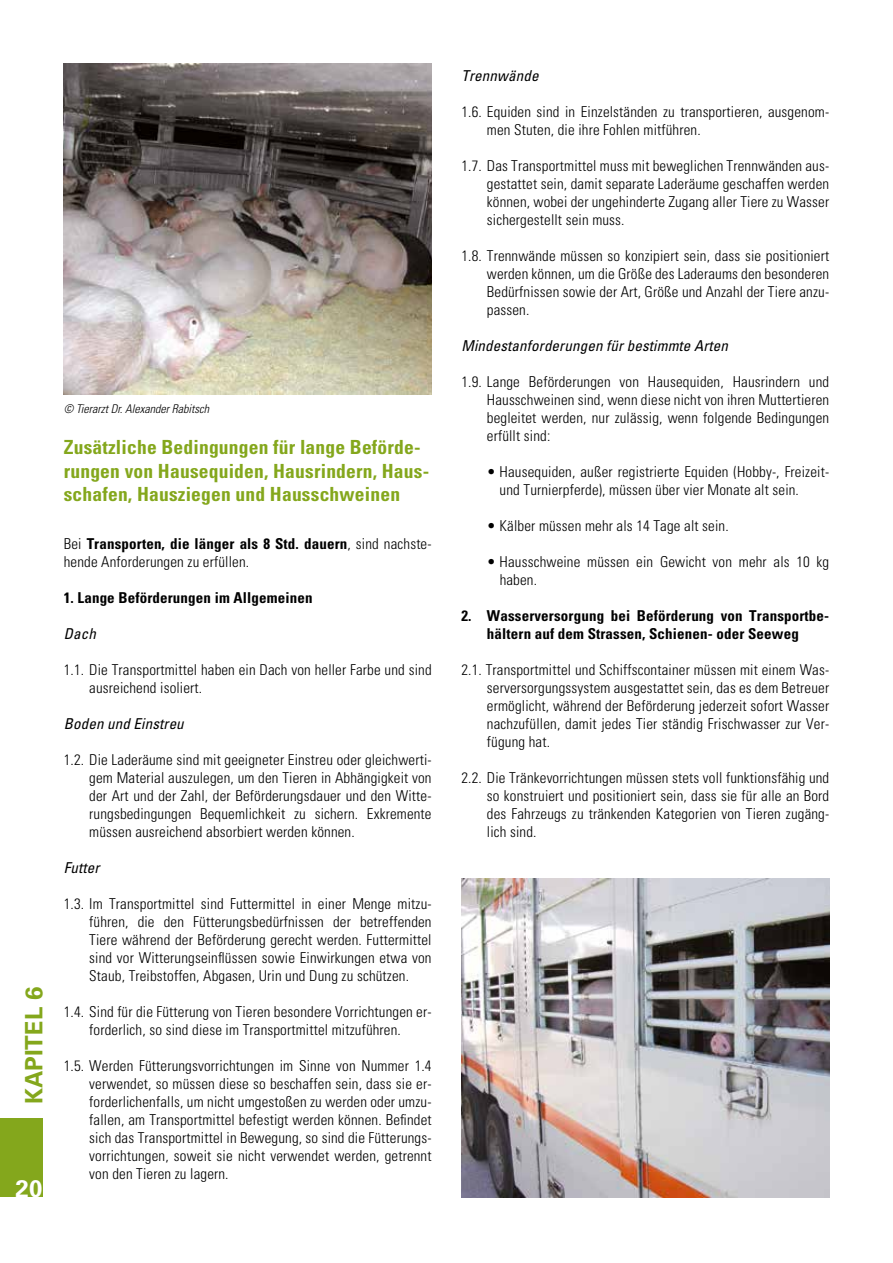
<style>
.page{position:relative;width:893px;height:1263px;background:#fff}
.page>*{position:absolute;margin:0;border:0;box-sizing:border-box;transform-origin:0 0}
.t1{font:700 24px "Univers";color:#84a71c}
.t2{font:700 24px "Univers";color:#fff}
.t3{font:700 condensed 19.5px/23.4px "Univers";letter-spacing:.01em;color:#84a71c}
.t4{font:300 condensed 15px/18px "Univers";letter-spacing:.01em;color:#000;text-align:justify}
.t5{font:700 condensed 15px/18px "Univers";letter-spacing:.01em;color:#000;text-align:center}
.t6{font:italic condensed 15px "Univers";letter-spacing:.01em;color:#000}
.t7{font:italic 300 condensed 12px "Univers";color:#000}
.s1{font-weight:700}
</style>
<div class="page">
<img style="left:461px;top:878px;width:368px;height:319px">
<div style="left:0;top:1118px;width:43px;height:79px;background:#84a71c"></div>
<img style="left:64px;top:63px;width:368px;height:332px">
<h1 class="t1" style="left:19px;top:1104px;width:119px;rotate:-90deg">Kapitel 6</h1>
<h1 class="t2" style="left:16px;top:1173px;width:28px">20</h1>
<p class="t7" style="left:64px;top:401px;width:147px">© Tierarzt Dr. Alexander Rabitsch</p>
<h2 class="t3" style="left:64px;top:435px;width:367px">Zusätzliche Bedingungen für lange Beförde&shy;rungen von Hausequiden, Hausrindern, Haus&shy;schafen, Hausziegen und Hausschweinen</h2>
<p class="t4" style="left:64px;top:535px;width:369px">Bei <span class="s1">Transporten, die länger als 8 Std. dauern</span>, sind nachste&shy;hende Anforderungen zu erfüllen.</p>
<p class="t5" style="left:64px;top:588px;width:250px">1. Lange Beförderungen im Allgemeinen</p>
<p class="t6" style="left:64px;top:624px;width:34px">Dach</p>
<p class="t4" style="left:89px;top:661px;width:344px;text-indent:-26px">1.1. Die Transportmittel haben ein Dach von heller Farbe und sind ausreichend isoliert.</p>
<p class="t6" style="left:64px;top:714px;width:122px">Boden und Einstreu</p>
<p class="t4" style="left:89px;top:751px;width:344px;text-indent:-26px">1.2. Die Laderäume sind mit geeigneter Einstreu oder gleichwerti&shy;gem Material auszulegen, um den Tieren in Abhängigkeit von der Art und der Zahl, der Beförderungsdauer und den Witte&shy;rungsbedingungen Bequemlichkeit zu sichern. Exkremente müssen ausreichend absorbiert werden können.</p>
<p class="t6" style="left:64px;top:858px;width:37px">Futter</p>
<p class="t4" style="left:89px;top:895px;width:344px;text-indent:-26px">1.3. Im Transportmittel sind Futtermittel in einer Menge mitzu&shy;führen, die den Fütterungsbedürfnissen der betreffenden Tiere während der Beförderung gerecht werden. Futtermittel sind vor Witterungseinflüssen sowie Einwirkungen etwa von Staub, Treibstoffen, Abgasen, Urin und Dung zu schützen.</p>
<p class="t4" style="left:64px;top:1003px;width:369px;text-align:center">1.4. Sind für die Fütterung von Tieren besondere Vorrichtungen er&shy;forderlich, so sind diese im Transportmittel mitzuführen.</p>
<p class="t4" style="left:89px;top:1057px;width:344px;text-indent:-26px">1.5. Werden Fütterungsvorrichtungen im Sinne von Nummer 1.4 verwendet, so müssen diese so beschaffen sein, dass sie er&shy;forderlichenfalls, um nicht umgestoßen zu werden oder umzu&shy;fallen, am Transportmittel befestigt werden können. Befindet sich das Transportmittel in Bewegung, so sind die Fütterungs&shy;vorrichtungen, soweit sie nicht verwendet werden, getrennt von den Tieren zu lagern.</p>
<p class="t6" style="left:461px;top:66px;width:79px">Trennwände</p>
<p class="t4" style="left:487px;top:103px;width:344px;text-indent:-26px">1.6. Equiden sind in Einzelständen zu transportieren, ausgenom&shy;men Stuten, die ihre Fohlen mitführen.</p>
<p class="t4" style="left:487px;top:157px;width:344px;text-indent:-26px">1.7. Das Transportmittel muss mit beweglichen Trennwänden aus&shy;gestattet sein, damit separate Laderäume geschaffen werden können, wobei der ungehinderte Zugang aller Tiere zu Wasser sichergestellt sein muss.</p>
<p class="t4" style="left:487px;top:247px;width:344px;text-indent:-26px">1.8. Trennwände müssen so konzipiert sein, dass sie positioniert werden können, um die Größe des Laderaums den besonderen Bedürfnissen sowie der Art, Größe und Anzahl der Tiere anzu&shy;passen.</p>
<p class="t6" style="left:461px;top:336px;width:268px">Mindestanforderungen für bestimmte Arten</p>
<p class="t4" style="left:487px;top:373px;width:344px;text-indent:-26px">1.9. Lange Beförderungen von Hausequiden, Hausrindern und Hausschweinen sind, wenn diese nicht von ihren Muttertieren begleitet werden, nur zulässig, wenn folgende Bedingungen erfüllt sind:</p>
<p class="t4" style="left:500px;top:463px;width:331px;text-indent:-13px">• Hausequiden, außer registrierte Equiden (Hobby-, Freizeit&shy;und Turnierpferde), müssen über vier Monate alt sein.</p>
<p class="t4" style="left:487px;top:517px;width:243px">• Kälber müssen mehr als 14 Tage alt sein.</p>
<p class="t4" style="left:500px;top:553px;width:331px;text-indent:-13px">• Hausschweine müssen ein Gewicht von mehr als 10 kg haben.</p>
<p class="t5" style="left:461px;top:606px;width:369px">2. Wasserversorgung bei Beförderung von Transportbe&shy;hältern auf dem Strassen, Schienen- oder Seeweg</p>
<p class="t4" style="left:487px;top:661px;width:344px;text-indent:-26px">2.1. Transportmittel und Schiffscontainer müssen mit einem Was&shy;serversorgungssystem ausgestattet sein, das es dem Betreuer ermöglicht, während der Beförderung jederzeit sofort Wasser nachzufüllen, damit jedes Tier ständig Frischwasser zur Ver&shy;fügung hat.</p>
<p class="t4" style="left:487px;top:769px;width:344px;text-indent:-26px">2.2. Die Tränkevorrichtungen müssen stets voll funktionsfähig und so konstruiert und positioniert sein, dass sie für alle an Bord des Fahrzeugs zu tränkenden Kategorien von Tieren zugäng&shy;lich sind.</p>
</div>
